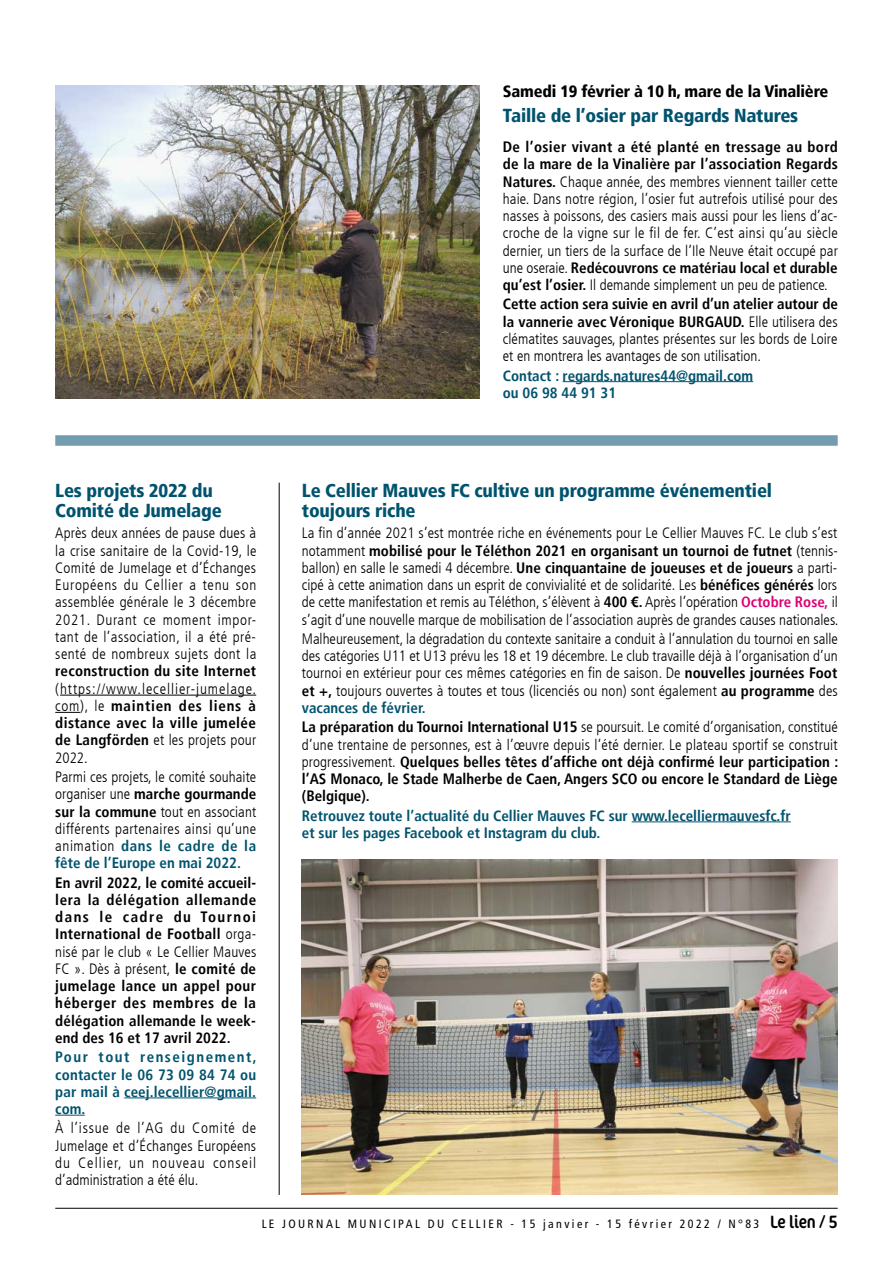
<style>
.page{position:relative;width:893px;height:1263px;background:#fff}
.page>*{position:absolute;margin:0;border:0;box-sizing:border-box;transform-origin:0 0}
.t1{font:900 condensed 18.75px/20.2px "Frutiger LT";letter-spacing:-.01em;color:#00536e}
.t2{font:900 condensed 16.5px "Frutiger LT";letter-spacing:-.01em;color:#000}
.t3{font:300 condensed 15px/17.2px "Frutiger LT";letter-spacing:.01em;color:#000;text-align:justify}
.t4{font:700 condensed 15px/17.2px "Frutiger LT";color:#000;text-align:justify}
.t5{font:700 condensed 15px/17.2px "Frutiger LT";color:#00536e}
.t6{font:condensed 12px "Frutiger LT";letter-spacing:.2em;color:#000}
.s1{font-weight:700}
.s2{font-weight:700;color:#00536e}
.s3{font-weight:300}
.s4{font-weight:700;color:#dd0074}
.s5{font-family:"Cocon Pro";font-size:18px}
</style>
<div class="page">
<hr style="left:55px;top:1208px;width:783px;height:1px;background:#000">
<div style="left:55px;top:435px;width:783px;height:11px;background:#749cb0"></div>
<hr style="left:279px;top:483px;width:1px;height:712px;background:#000">
<hr style="left:563px;top:381px;width:190px;height:1px;background:#00536e">
<img style="left:55px;top:85px;width:424px;height:313px">
<hr style="left:60px;top:695px;width:196px;height:1px;background:#000">
<svg style="left:55px;top:712px;width:25px;height:1px"></svg>
<hr style="left:124px;top:1097px;width:132px;height:1px;background:#00536e">
<hr style="left:55px;top:1115px;width:30px;height:1px;background:#00536e">
<hr style="left:632px;top:821px;width:159px;height:1px;background:#00536e">
<img style="left:302px;top:859px;width:536px;height:336px">
<p class="t2" style="left:503px;top:82px;width:327px">Samedi 19 février à 10 h, mare de la Vinalière</p>
<p class="t1" style="left:503px;top:105px;width:297px">Taille de l’osier par Regards Natures</p>
<p class="t1" style="left:55px;top:480px;width:168px">Les projets 2022 du<br>Comité de Jumelage</p>
<p class="t3" style="left:55px;top:525px;width:203px">Après deux années de pause dues à la crise sanitaire de la Covid-19, le Comité de Jumelage et d’Échanges Européens du Cellier a tenu son assemblée générale le 3 décembre 2021. Durant ce moment impor&shy;tant de l’association, il a été pré&shy;senté de nombreux sujets dont la</p>
<p class="t4" style="left:55px;top:662px;width:202px">reconstruction du site Internet</p>
<p class="t3" style="left:55px;top:680px;width:202px">(https://www.lecellier-jumelage. com), le <span class="s1">maintien des liens à distance avec la ville jumelée de Langförden</span> et les projets pour 2022.</p>
<p class="t3" style="left:55px;top:768px;width:203px">Parmi ces projets, le comité souhaite organiser une <span class="s1">marche gourmande sur la commune</span> tout en associant différents partenaires ainsi qu’une animation <span class="s2">dans le cadre de la fête de l’Europe en mai 2022.</span></p>
<p class="t4" style="left:55px;top:874px;width:203px">En avril 2022, le comité accueil&shy;lera la délégation allemande dans le cadre du Tournoi International de Football <span class="s3">orga&shy;nisé par le club « Le Cellier Mauves FC ». Dès à présent,</span> le comité de jumelage lance un appel pour héberger des membres de la délégation allemande le week&shy;end des 16 et 17 avril 2022.</p>
<p class="t5" style="left:55px;top:1048px;width:203px;text-align:justify">Pour tout renseignement, contacter le 06 73 09 84 74 ou par mail à ceej.lecellier@gmail. com.</p>
<p class="t3" style="left:55px;top:1120px;width:202px">À l’issue de l’AG du Comité de Jumelage et d’Échanges Européens du Cellier, un nouveau conseil d’administration a été élu.</p>
<p class="t3" style="left:503px;top:138px;width:337px"><span class="s1">De l’osier vivant a été planté en tressage au bord de la mare de la Vinalière par l’association Regards Natures.</span> Chaque année, des membres viennent tailler cette haie. Dans notre région, l’osier fut autrefois utilisé pour des nasses à poissons, des casiers mais aussi pour les liens d’ac&shy;croche de la vigne sur le fil de fer. C’est ainsi qu’au siècle dernier, un tiers de la surface de l’Ile Neuve était occupé par une oseraie. <span class="s1">Redécouvrons ce matériau local et durable qu’est l’osier.</span> Il demande simplement un peu de patience.</p>
<p class="t3" style="left:503px;top:296px;width:337px"><span class="s1">Cette action sera suivie en avril d’un atelier autour de la vannerie avec Véronique BURGAUD.</span> Elle utilisera des clématites sauvages, plantes présentes sur les bords de Loire et en montrera les avantages de son utilisation.</p>
<p class="t5" style="left:503px;top:367px;width:252px">Contact : regards.natures44@gmail.com ou 06 98 44 91 31</p>
<p class="t1" style="left:302px;top:480px;width:472px">Le Cellier Mauves FC cultive un programme événementiel toujours riche</p>
<p class="t3" style="left:302px;top:525px;width:538px">La fin d’année 2021 s’est montrée riche en événements pour Le Cellier Mauves FC. Le club s’est notamment <span class="s1">mobilisé pour le Téléthon 2021 en organisant un tournoi de futnet</span> (tennis&shy;ballon) en salle le samedi 4 décembre. <span class="s1">Une cinquantaine de joueuses et de joueurs</span> a parti&shy;cipé à cette animation dans un esprit de convivialité et de solidarité. Les <span class="s1">bénéfices générés</span> lors de cette manifestation et remis au Téléthon, s’élèvent à <span class="s1">400 €.</span> Après l’opération <span class="s4">Octobre Rose,</span> il s’agit d’une nouvelle marque de mobilisation de l’association auprès de grandes causes nationales.</p>
<p class="t3" style="left:302px;top:630px;width:537px">Malheureusement, la dégradation du contexte sanitaire a conduit à l’annulation du tournoi en salle des catégories U11 et U13 prévu les 18 et 19 décembre. Le club travaille déjà à l’organisation d’un tournoi en extérieur pour ces mêmes catégories en fin de saison. De <span class="s1">nouvelles journées Foot et +,</span> toujours ouvertes à toutes et tous (licenciés ou non) sont également <span class="s1">au programme</span> des <span class="s2">vacances de février.</span></p>
<p class="t4" style="left:302px;top:718px;width:538px">La préparation du Tournoi International U15 <span class="s3">se poursuit. Le comité d’organisation, constitué d’une trentaine de personnes, est à l’œuvre depuis l’été dernier. Le plateau sportif se construit progressivement.</span> Quelques belles têtes d’affiche ont déjà confirmé leur participation : l’AS Monaco, le Stade Malherbe de Caen, Angers SCO ou encore le Standard de Liège (Belgique).</p>
<p class="t5" style="left:302px;top:807px;width:490px">Retrouvez toute l’actualité du Cellier Mauves FC sur www.lecelliermauvesfc.fr et sur les pages Facebook et Instagram du club.</p>
<p class="t6" style="left:262px;top:1216px;width:577px">LE JOURNAL MUNICIPAL DU CELLIER - 15 janvier - 15 février 2022 / N°83 <span class="s5">Le lien / 5</span></p>
</div>
